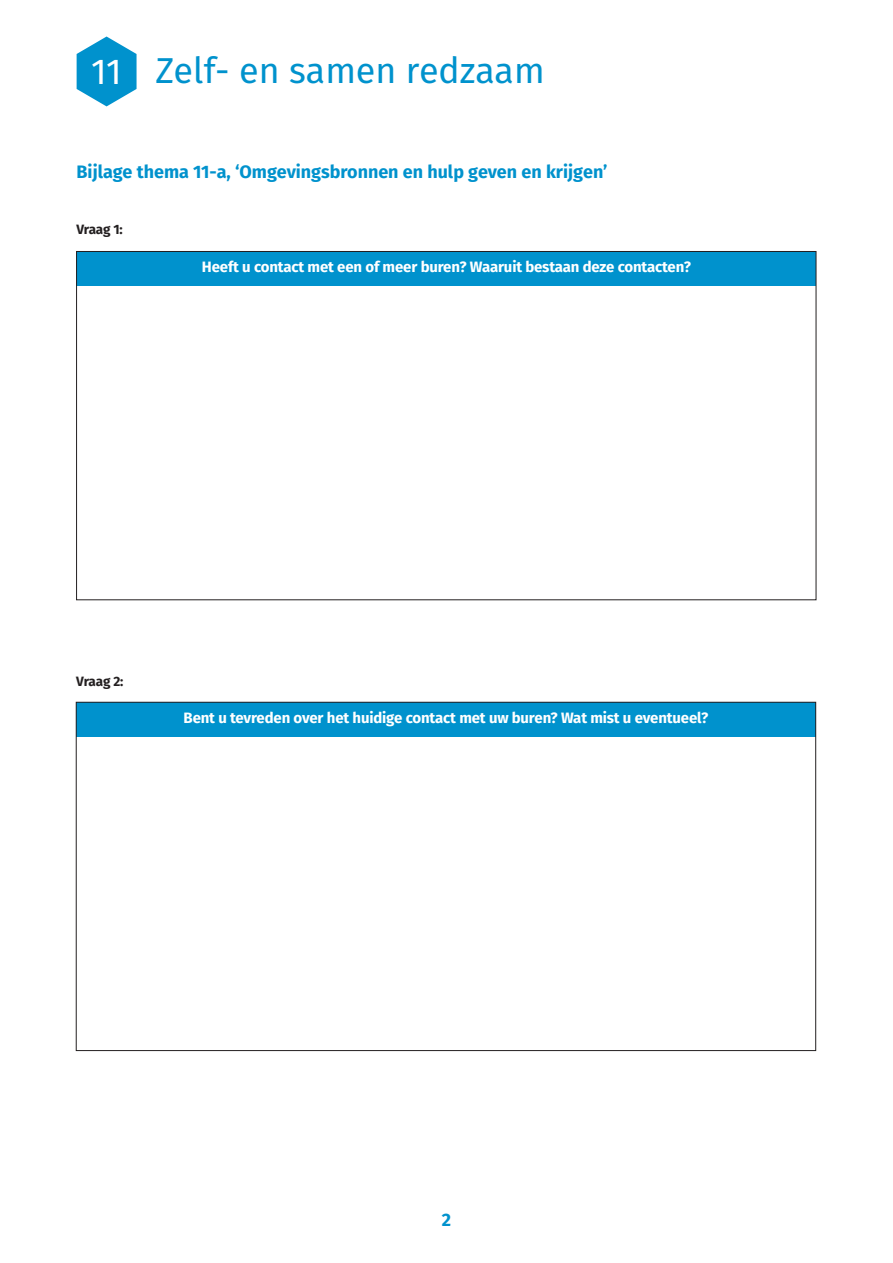
<style>
.page{position:relative;width:893px;height:1263px;background:#fff}
.page>*{position:absolute;margin:0;border:0;box-sizing:border-box;transform-origin:0 0}
.hoofdstuktitel{font:36px "Fira Sans";color:#0092cd}
.hoofdstuktitel-2{font:36px "Fira Sans";color:#fff}
.Paragraaf-GAOW{font:700 18px "Fira Sans";color:#0092cd}
.Paragraaf-GAOW-2{font:700 15px "Fira Sans";letter-spacing:-.01em;color:#fff}
.Paragraaf-GAOW-3{font:700 13.5px "Fira Sans";letter-spacing:-.015em;color:#231f20}
</style>
<div class="page">
<svg style="left:77px;top:37px;width:60px;height:69px"></svg>
<div style="left:76px;top:251px;width:740px;height:34px;background:#0092cd"></div>
<div style="left:76px;top:702px;width:740px;height:34px;background:#0092cd"></div>
<p class="hoofdstuktitel-2" style="left:91px;top:44px;width:32px">11</p>
<p class="hoofdstuktitel" style="left:156px;top:43px;width:390px">Zelf- en samen redzaam</p>
<p class="Paragraaf-GAOW" style="left:77px;top:157px;width:532px">Bijlage thema 11-a, ‘Omgevingsbronnen en hulp geven en krijgen’</p>
<p class="Paragraaf-GAOW-3" style="left:76px;top:218px;width:48px">Vraag 1:</p>
<p class="Paragraaf-GAOW-2" style="left:202px;top:254px;width:490px">Heeft u contact met een of meer buren? Waaruit bestaan deze contacten?</p>
<p class="Paragraaf-GAOW-3" style="left:76px;top:670px;width:49px">Vraag 2:</p>
<p class="Paragraaf-GAOW-2" style="left:184px;top:705px;width:526px">Bent u tevreden over het huidige contact met uw buren? Wat mist u eventueel?</p>
<p class="Paragraaf-GAOW" style="left:442px;top:1205px;width:11px">2</p>
</div>
